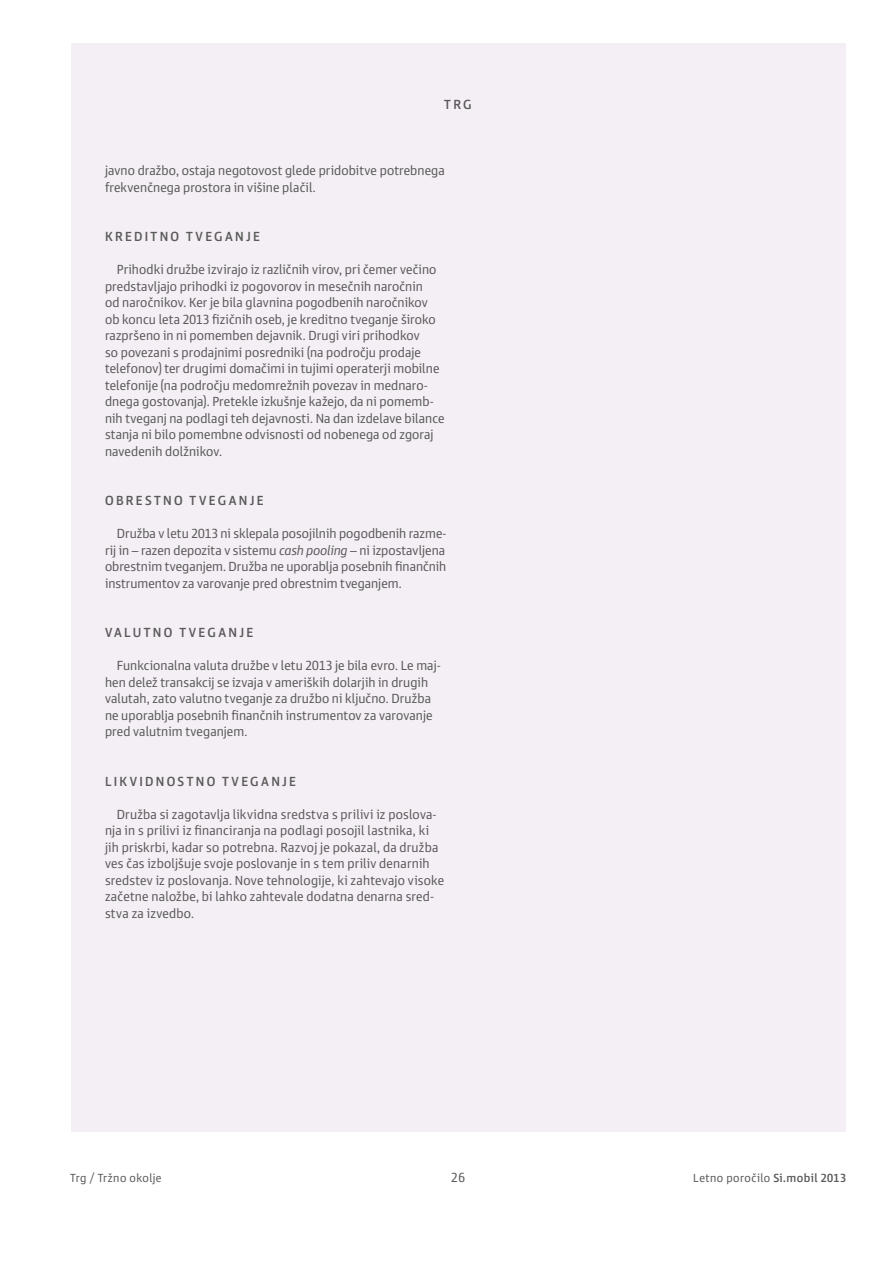
<style>
.page{position:relative;width:893px;height:1263px;background:#fff}
.page>*{position:absolute;margin:0;border:0;box-sizing:border-box;transform-origin:0 0}
.t1{font:13.5px/16.5px "Simble";letter-spacing:.01em;color:#5a5a5a}
.t2{font:500 13.5px "Simble";letter-spacing:.17em;color:#5a5a5a}
.t3{font:12px "Simble";letter-spacing:.04em;color:#5a5a5a}
.s1{font-style:italic}
.s2{font-weight:500}
</style>
<div class="page">
<div style="left:71px;top:44px;width:774px;height:1088px;background:#f4eff4"></div>
<p class="t2" style="left:444px;top:94px;width:29px">TRG</p>
<p class="t1" style="left:105px;top:161px;width:341px">javno dražbo, ostaja negotovost glede pridobitve potrebnega frekvenčnega prostora in višine plačil.</p>
<p class="t2" style="left:105px;top:226px;width:156px">KREDIT NO T VEG ANJE</p>
<p class="t1" style="left:105px;top:260px;width:341px;text-indent:12px">Prihodki družbe izvirajo iz različnih virov, pri čemer večino predstavljajo prihodki iz pogovorov in mesečnih naročnin<br>od naročnikov. Ker je bila glavnina pogodbenih naročnikov ob koncu leta 2013 fizičnih oseb, je kreditno tveganje široko razpršeno in ni pomemben dejavnik. Drugi viri prihodkov<br>so povezani s prodajnimi posredniki (na področju prodaje telefonov) ter drugimi domačimi in tujimi operaterji mobilne telefonije (na področju medomrežnih povezav in mednaro&shy;dnega gostovanja). Pretekle izkušnje kažejo, da ni pomemb&shy;nih tveganj na podlagi teh dejavnosti. Na dan izdelave bilance stanja ni bilo pomembne odvisnosti od nobenega od zgoraj navedenih dolžnikov.</p>
<p class="t2" style="left:105px;top:490px;width:160px">OBREST NO T VEG ANJE</p>
<p class="t1" style="left:105px;top:524px;width:343px;text-align:justify;text-indent:12px">Družba v letu 2013 ni sklepala posojilnih pogodbenih razme&shy;rij in – razen depozita v sistemu <span class="s1">cash pooling</span> – ni izpostavljena obrestnim tveganjem. Družba ne uporablja posebnih finančnih instrumentov za varovanje pred obrestnim tveganjem.</p>
<p class="t2" style="left:105px;top:622px;width:150px">VALUT NO T VEG ANJE</p>
<p class="t1" style="left:105px;top:656px;width:337px;text-indent:12px">Funkcionalna valuta družbe v letu 2013 je bila evro. Le maj&shy;hen delež transakcij se izvaja v ameriških dolarjih in drugih valutah, zato valutno tveganje za družbo ni ključno. Družba ne uporablja posebnih finančnih instrumentov za varovanje pred valutnim tveganjem.</p>
<p class="t2" style="left:105px;top:770px;width:193px">LIKVIDNOST NO T VEG ANJE</p>
<p class="t1" style="left:105px;top:804px;width:341px;text-indent:12px">Družba si zagotavlja likvidna sredstva s prilivi iz poslova&shy;nja in s prilivi iz financiranja na podlagi posojil lastnika, ki jih priskrbi, kadar so potrebna. Razvoj je pokazal, da družba ves čas izboljšuje svoje poslovanje in s tem priliv denarnih sredstev iz poslovanja. Nove tehnologije, ki zahtevajo visoke začetne naložbe, bi lahko zahtevale dodatna denarna sred&shy;stva za izvedbo.</p>
<p class="t3" style="left:70px;top:1168px;width:93px">Trg / Tržno okolje</p>
<p class="t1" style="left:451px;top:1168px;width:16px">26</p>
<p class="t3" style="left:693px;top:1168px;width:154px">Letno poročilo <span class="s2">SI.MOBIL 2013</span></p>
</div>
